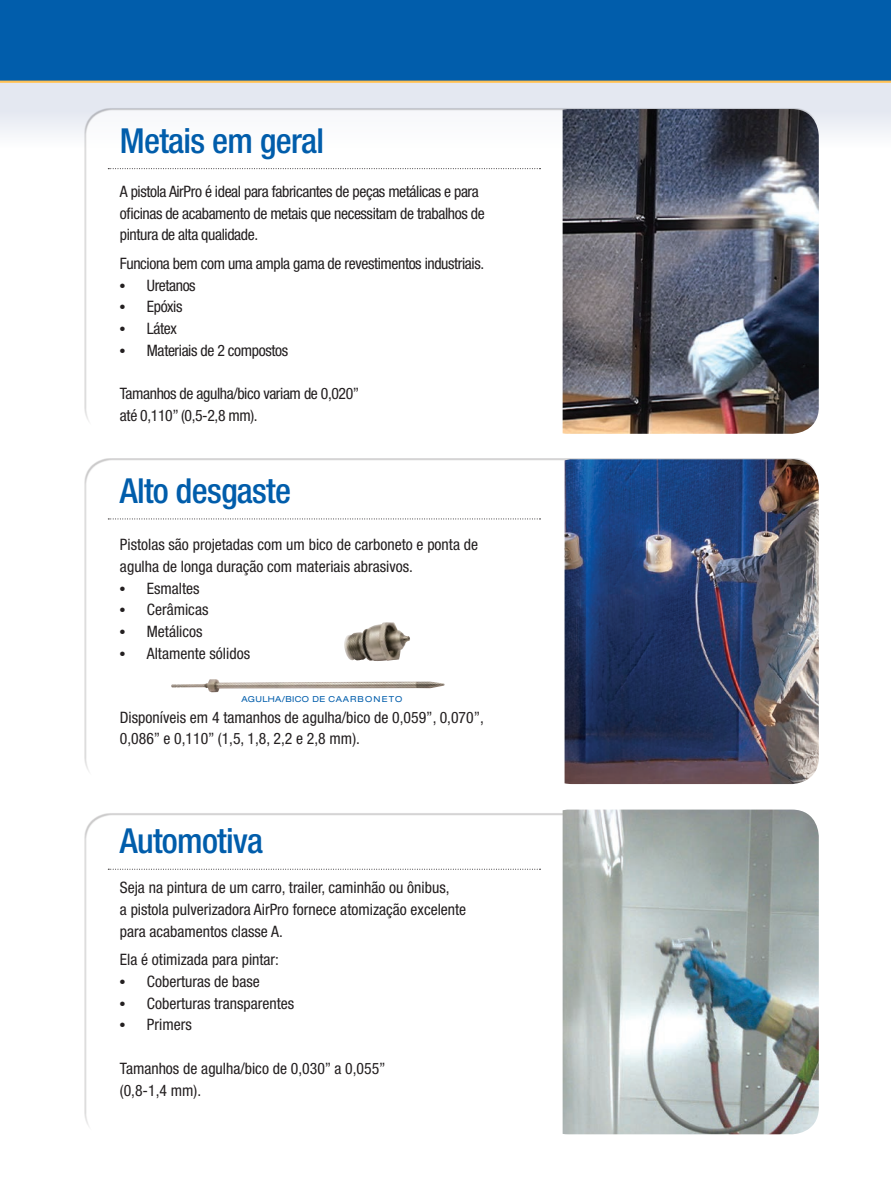
<style>
.page{position:relative;width:891px;height:1188px;background:#fff}
.page>*{position:absolute;margin:0;border:0;box-sizing:border-box;transform-origin:0 0}
.t1{font:500 condensed 34.5px "Helvetica Neue LT Std";letter-spacing:-.02em;color:#015dab}
.t2{font:condensed 15.75px/21.8px "Helvetica Neue LT Std";color:#231f20}
.t3{font:condensed 15.75px/21.8px "Helvetica Neue LT Std";letter-spacing:-.025em;color:#231f20}
.t4{font:expanded 8.25px "Helvetica Neue LT Std";letter-spacing:.04em;color:#015dab}
.s1{font-family:"Times";font-stretch:normal}
</style>
<div class="page">
<div style="left:0;top:83px;width:891px;height:64px;background:#e4e8f1"></div>
<div style="left:85px;top:123px;width:736px;height:312px;background:#fff"></div>
<div style="left:84px;top:108px;width:736px;height:318px;background:#fff"></div>
<div style="left:0;top:0;width:891px;height:81px;background:#015dab"></div>
<hr style="left:0;top:81px;width:891px;height:2px;background:#fdc056">
<svg style="left:108px;top:168px;width:433px;height:1px"></svg>
<svg style="left:108px;top:519px;width:433px;height:1px"></svg>
<svg style="left:108px;top:869px;width:433px;height:1px"></svg>
<img style="left:171px;top:622px;width:274px;height:70px">
<img style="left:563px;top:109px;width:256px;height:325px">
<img style="left:565px;top:459px;width:254px;height:325px">
<img style="left:563px;top:810px;width:256px;height:324px">
<p class="t1" style="left:120px;top:120px;width:206px">Metais em geral</p>
<p class="t3" style="left:120px;top:180px;width:366px">A pistola AirPro é ideal para fabricantes de peças metálicas e para oficinas de acabamento de metais que necessitam de trabalhos de pintura de alta qualidade.</p>
<p class="t3" style="left:120px;top:252px;width:366px">Funciona bem com uma ampla gama de revestimentos industriais.</p>
<p class="t3" style="left:120px;top:274px;width:77px"><span class="s1">•</span> Uretanos</p>
<p class="t2" style="left:120px;top:296px;width:64px"><span class="s1">•</span> Epóxis</p>
<p class="t2" style="left:120px;top:318px;width:59px"><span class="s1">•</span> Látex</p>
<p class="t3" style="left:120px;top:339px;width:170px"><span class="s1">•</span> Materiais de 2 compostos</p>
<p class="t3" style="left:120px;top:383px;width:241px">Tamanhos de agulha/bico variam de 0,020” até 0,110” (0,5-2,8 mm).</p>
<p class="t1" style="left:120px;top:470px;width:173px">Alto desgaste</p>
<p class="t2" style="left:120px;top:534px;width:360px">Pistolas são projetadas com um bico de carboneto e ponta de agulha de longa duração com materiais abrasivos.</p>
<p class="t2" style="left:120px;top:577px;width:81px"><span class="s1">•</span> Esmaltes</p>
<p class="t2" style="left:120px;top:599px;width:90px"><span class="s1">•</span> Cerâmicas</p>
<p class="t2" style="left:120px;top:621px;width:84px"><span class="s1">•</span> Metálicos</p>
<p class="t2" style="left:120px;top:642px;width:132px"><span class="s1">•</span> Altamente sólidos</p>
<p class="t4" style="left:241px;top:694px;width:162px">AGULHA/BICO DE CAARBONETO</p>
<p class="t2" style="left:120px;top:706px;width:365px">Disponíveis em 4 tamanhos de agulha/bico de 0,059”, 0,070”,<br>0,086” e 0,110” (1,5, 1,8, 2,2 e 2,8 mm).</p>
<p class="t1" style="left:120px;top:821px;width:145px">Automotiva</p>
<p class="t2" style="left:120px;top:877px;width:348px">Seja na pintura de um carro, trailer, caminhão ou ônibus,<br>a pistola pulverizadora AirPro fornece atomização excelente para acabamentos classe A.</p>
<p class="t2" style="left:120px;top:949px;width:161px">Ela é otimizada para pintar:</p>
<p class="t2" style="left:120px;top:970px;width:142px"><span class="s1">•</span> Coberturas de base</p>
<p class="t2" style="left:120px;top:992px;width:176px"><span class="s1">•</span> Coberturas transparentes</p>
<p class="t2" style="left:120px;top:1014px;width:73px"><span class="s1">•</span> Primers</p>
<p class="t2" style="left:120px;top:1057px;width:267px">Tamanhos de agulha/bico de 0,030” a 0,055”</p>
<p class="t2" style="left:120px;top:1079px;width:83px">(0,8-1,4 mm).</p>
</div>
